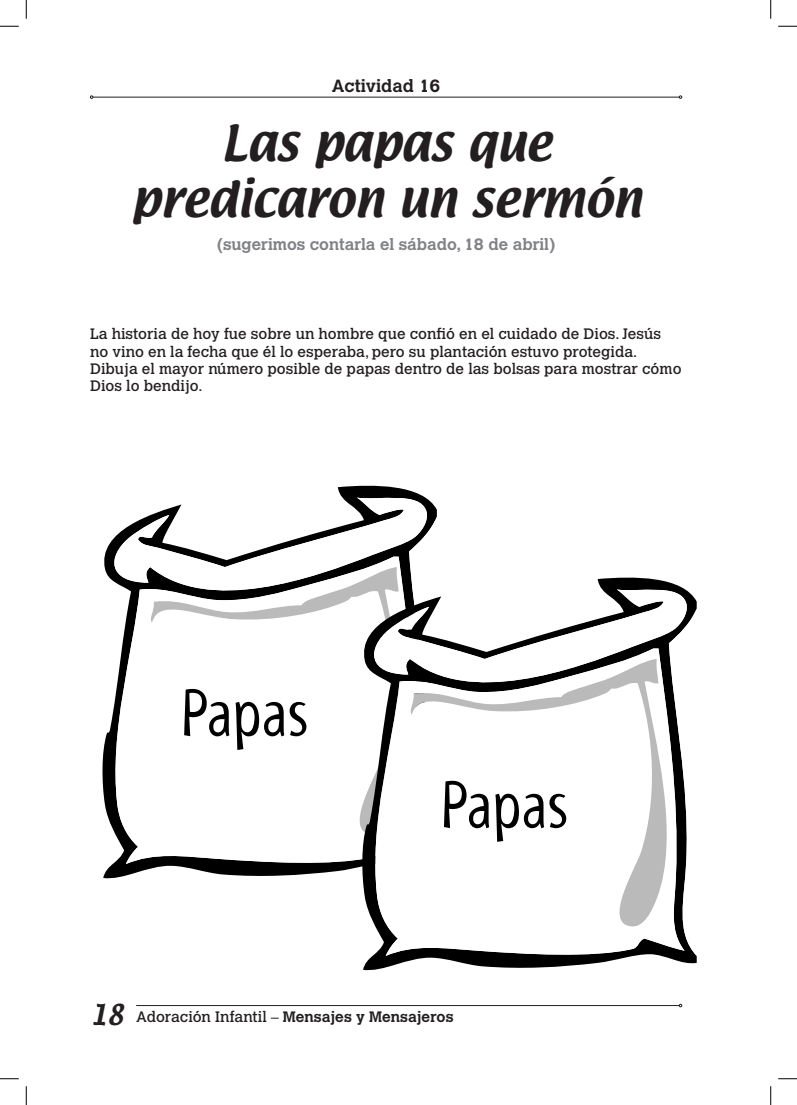
<style>
.page{position:relative;width:797px;height:1105px;background:#fff}
.page>*{position:absolute;margin:0;border:0;box-sizing:border-box;transform-origin:0 0}
.t1{font:69.12px "Myriad Std Tilt";color:#000}
.Título{font:43.75px/56.2px "Textile";color:#231f20;text-align:center}
.Atividade{font:700 17.5px "Calvert MT Std";color:#231f20}
.Verso{font:700 16.25px "Calvert MT Std";color:#808285}
.texto{font:15px/17.2px "Calvert MT Std";color:#231f20}
.t2{font:700 15px "Calvert MT Std";color:#231f20}
.s1{font-family:"Textile";font-weight:400;font-size:25px}
.s2{font-weight:400}
</style>
<div class="page">
<hr style="left:93px;top:97px;width:586px;height:1px;background:#231f20">
<hr style="left:136px;top:1005px;width:543px;height:1px;background:#231f20">
<svg style="left:102px;top:485px;width:335px;height:394px"></svg>
<svg style="left:106px;top:490px;width:323px;height:125px"></svg>
<svg style="left:409px;top:517px;width:28px;height:59px"></svg>
<svg style="left:109px;top:557px;width:316px;height:309px"></svg>
<svg style="left:148px;top:567px;width:273px;height:268px"></svg>
<svg style="left:357px;top:576px;width:339px;height:395px"></svg>
<svg style="left:366px;top:582px;width:323px;height:125px"></svg>
<svg style="left:669px;top:608px;width:27px;height:348px"></svg>
<svg style="left:369px;top:648px;width:315px;height:310px"></svg>
<svg style="left:408px;top:659px;width:272px;height:268px"></svg>
<svg style="left:0;top:25px;width:19px;height:2px"></svg>
<svg style="left:778px;top:25px;width:19px;height:2px"></svg>
<svg style="left:0;top:1078px;width:19px;height:1px"></svg>
<svg style="left:778px;top:1078px;width:19px;height:1px"></svg>
<svg style="left:25px;top:0;width:2px;height:19px"></svg>
<svg style="left:25px;top:1086px;width:2px;height:19px"></svg>
<svg style="left:770px;top:0;width:1px;height:19px"></svg>
<svg style="left:770px;top:1086px;width:1px;height:19px"></svg>
<p class="Atividade" style="left:332px;top:75px;width:110px">Actividad 16</p>
<p class="Título" style="left:131px;top:117px;width:512px">Las papas que predicaron un sermón</p>
<p class="Verso" style="left:217px;top:234px;width:339px">(sugerimos contarla el sábado, 18 de abril)</p>
<p class="texto" style="left:90px;top:326px;width:593px">La historia de hoy fue sobre un hombre que confió en el cuidado de Dios. Jesús no vino en la fecha que él lo esperaba, pero su plantación estuvo protegida.<br>Dibuja el mayor número posible de papas dentro de las bolsas para mostrar cómo Dios lo bendijo.</p>
<p class="t1" style="left:180px;top:675px;width:130px">Papas</p>
<p class="t1" style="left:440px;top:767px;width:130px">Papas</p>
<p class="t2" style="left:90px;top:1007px;width:365px"><span class="s1">18</span> <span class="s2">Adoración Infantil –</span> Mensajes y Mensajeros</p>
</div>
